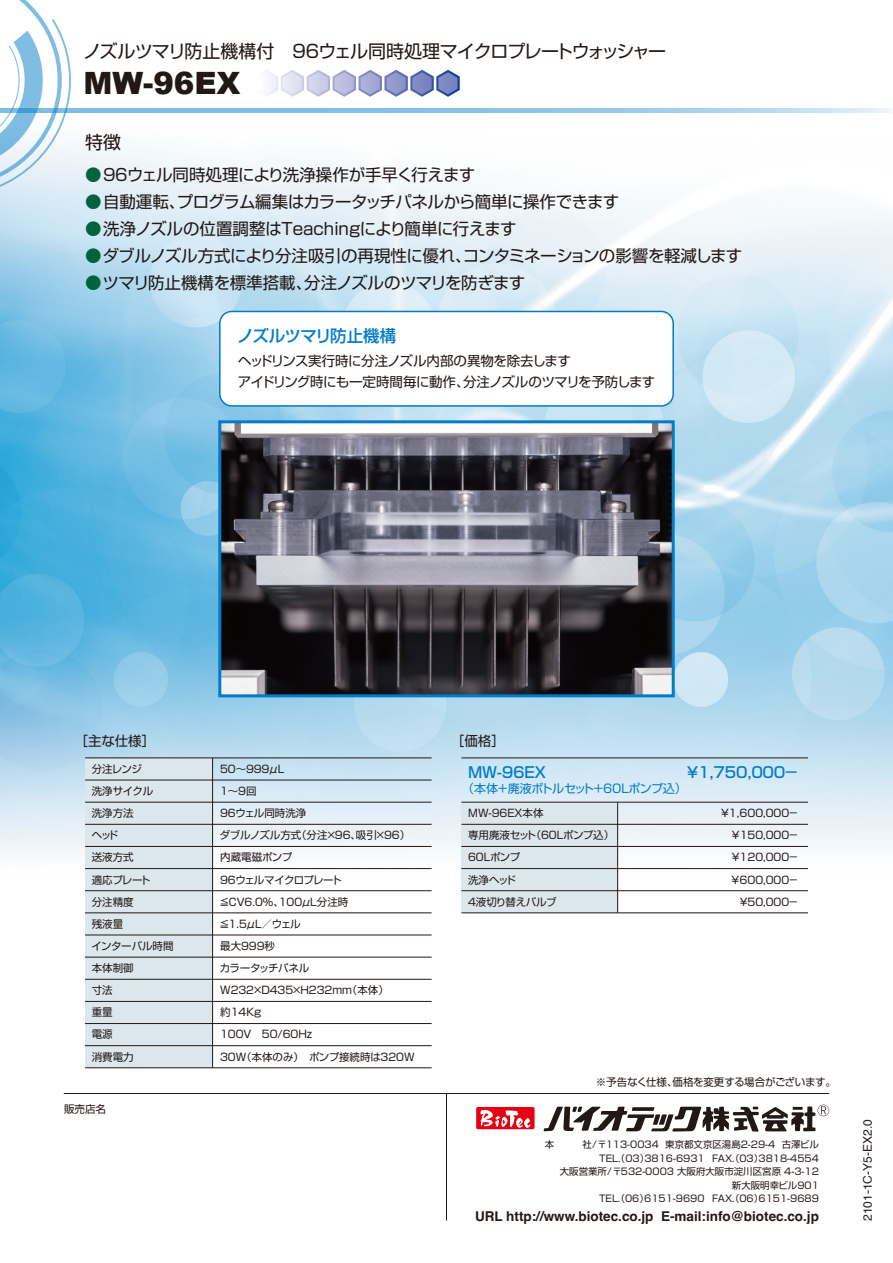
<style>
.page{position:relative;width:893px;height:1263px;background:#fff}
.page>*{position:absolute;margin:0;border:0;box-sizing:border-box;transform-origin:0 0}
.t1{font:900 30.75px "Arial";color:#221815}
.t2{font:18px "Shin Go Pro";letter-spacing:-.075em;color:#221815}
.t3{font:16.5px "Shin Go Pro";letter-spacing:-.03em;color:#221815}
.t4{font:16.5px "Shin Go Pro";letter-spacing:-.005em;color:#221815}
.t5{font:500 16.5px "Shin Go Pro";letter-spacing:-.04em;color:#007cc8}
.t6{font:500 15px "Shin Go Pro";letter-spacing:-.25em;color:#007cc8}
.t7{font:13.5px/21px "Shin Go Pro";letter-spacing:-.035em;color:#221815}
.t8{font:700 13.5px "Helvetica";color:#221815}
.t9{font:12px "Shin Go Pro";letter-spacing:-.065em;color:#007cc8}
.t10{font:12px "Helvetica";color:#221815}
.t11{font:10.5px/22px "Shin Go Pro";letter-spacing:-.13em;color:#221815}
.t12{font:10.5px/22px "Shin Go Pro";color:#221815}
.t13{font:10.5px/22px "Shin Go Pro";letter-spacing:-.07em;color:#221815}
.t14{font:10.5px/22px "Shin Go Pro";letter-spacing:-.26em;color:#221815;text-align:right}
.t15{font:10.5px "Shin Go Pro";letter-spacing:-.03em;color:#221815}
.t16{font:9.45px/13.5px "Shin Go Pro";color:#221815;text-align:right}
.s1{color:#00633d}
</style>
<div class="page">
<img style="left:0;top:108px;width:893px;height:848px">
<svg style="left:0;top:0;width:71px;height:196px"></svg>
<svg style="left:0;top:109px;width:892px;height:4px;background:#93c7e7"></svg>
<div style="left:85px;top:758px;width:128px;height:310px;background:#dce7ed"></div>
<hr style="left:212px;top:758px;width:1px;height:309px;background:#221815">
<hr style="left:85px;top:757px;width:347px;height:1px;background:#221815">
<hr style="left:85px;top:780px;width:347px;height:1px;background:#221815">
<hr style="left:85px;top:802px;width:347px;height:1px;background:#221815">
<hr style="left:85px;top:824px;width:347px;height:1px;background:#221815">
<hr style="left:85px;top:846px;width:347px;height:1px;background:#221815">
<hr style="left:85px;top:868px;width:347px;height:1px;background:#221815">
<hr style="left:85px;top:890px;width:347px;height:1px;background:#221815">
<hr style="left:85px;top:912px;width:347px;height:1px;background:#221815">
<hr style="left:85px;top:935px;width:347px;height:1px;background:#221815">
<hr style="left:85px;top:957px;width:347px;height:1px;background:#221815">
<hr style="left:85px;top:979px;width:347px;height:1px;background:#221815">
<hr style="left:85px;top:1001px;width:347px;height:1px;background:#221815">
<hr style="left:85px;top:1023px;width:347px;height:1px;background:#221815">
<hr style="left:85px;top:1045px;width:347px;height:1px;background:#221815">
<hr style="left:85px;top:1067px;width:347px;height:1px;background:#221815">
<div style="left:461px;top:802px;width:157px;height:111px;background:#dce7ed"></div>
<hr style="left:617px;top:802px;width:1px;height:111px;background:#221815">
<hr style="left:461px;top:757px;width:347px;height:1px;background:#221815">
<hr style="left:461px;top:802px;width:347px;height:1px;background:#221815">
<hr style="left:461px;top:824px;width:347px;height:1px;background:#221815">
<hr style="left:461px;top:846px;width:347px;height:1px;background:#221815">
<hr style="left:461px;top:868px;width:347px;height:1px;background:#221815">
<hr style="left:461px;top:890px;width:347px;height:1px;background:#221815">
<hr style="left:461px;top:912px;width:347px;height:1px;background:#221815">
<div style="left:220px;top:311px;width:453px;height:95px;background:#fff;border-radius:12px"></div>
<div style="left:219px;top:311px;width:455px;height:96px;border:2px solid #007cc8;border-radius:12px"></div>
<svg style="left:543px;top:1104px;width:286px;height:28px"></svg>
<div style="left:476px;top:1107px;width:59px;height:22px;background:#e60012;border-radius:2px"></div>
<svg style="left:480px;top:1110px;width:51px;height:18px"></svg>
<hr style="left:64px;top:1093px;width:765px;height:1px;background:#221815">
<hr style="left:446px;top:1093px;width:1px;height:127px;background:#221815">
<svg style="left:265px;top:70px;width:195px;height:27px"></svg>
<img style="left:222px;top:424px;width:449px;height:269px">
<div style="left:218px;top:420px;width:457px;height:277px;border:3px solid #007cc8"></div>
<h2 class="t2" style="left:83px;top:36px;width:585px">ノズルツマリ防止機構付　９６ウェル同時処理マイクロプレートウォッシャー</h2>
<h1 class="t1" style="left:83px;top:61px;width:159px">MW-96EX</h1>
<h2 class="t2" style="left:85px;top:127px;width:37px">特徴</h2>
<h3 class="t3" style="left:85px;top:161px;width:392px"><span class="s1">●</span>９６ウェル同時処理により洗浄操作が手早く行えます</h3>
<h3 class="t3" style="left:85px;top:188px;width:536px"><span class="s1">●</span>自動運転、プログラム編集はカラータッチパネルから簡単に操作できます</h3>
<h3 class="t4" style="left:85px;top:215px;width:433px"><span class="s1">●</span>洗浄ノズルの位置調整はTeachingにより簡単に行えます</h3>
<h3 class="t3" style="left:85px;top:242px;width:659px"><span class="s1">●</span>ダブルノズル方式により分注吸引の再現性に優れ、コンタミネーションの影響を軽減します</h3>
<h3 class="t3" style="left:85px;top:269px;width:442px"><span class="s1">●</span>ツマリ防止機構を標準搭載、分注ノズルのツマリを防ぎます</h3>
<h3 class="t5" style="left:237px;top:322px;width:160px">ノズルツマリ防止機構</h3>
<p class="t7" style="left:238px;top:348px;width:419px">ヘッドリンス実行時に分注ノズル内部の異物を除去します<br>アイドリング時にも一定時間毎に動作、分注ノズルのツマリを予防します</p>
<p class="t7" style="left:75px;top:728px;width:82px">［主な仕様］</p>
<p class="t12" style="left:91px;top:757px;width:84px">分注レンジ<br>洗浄サイクル<br>洗浄方法<br>ヘッド<br>送液方式<br>適応プレート<br>分注精度<br>残液量<br>インターバル時間本体制御<br>寸法<br>重量<br>電源<br>消費電力</p>
<p class="t11" style="left:219px;top:757px;width:197px">５０～９９9μL<br>１～９回<br>９６ウェル同時洗浄<br>ダブルノズル方式（分注×９６、吸引×９６）内蔵電磁ポンプ<br>９６ウェルマイクロプレート<br>≦ＣＶ６．０％、１００μＬ分注時<br>≦１．５μＬ／ウェル<br>最大９９９秒<br>カラータッチパネル<br>Ｗ２３２×Ｄ４３５×Ｈ２３２ｍｍ（本体）<br>約１４Ｋｇ<br>１００Ｖ　５０/６０Ｈｚ<br>３０Ｗ（本体のみ）　ポンプ接続時は３２０W</p>
<p class="t13" style="left:64px;top:1096px;width:43px">販売店名</p>
<p class="t7" style="left:451px;top:728px;width:55px">［価格］</p>
<h3 class="t6" style="left:468px;top:760px;width:82px">ＭＷ-９６ＥＸ</h3>
<p class="t9" style="left:462px;top:779px;width:226px">（本体＋廃液ボトルセット＋６０Ｌポンプ込）</p>
<h3 class="t6" style="left:685px;top:760px;width:115px">￥１，750，０００－</h3>
<p class="t13" style="left:467px;top:801px;width:149px">ＭＷ-９６ＥＸ本体<br>専用廃液セット（６０Ｌポンプ込）<br>６０Ｌポンプ<br>洗浄ヘッド<br>４液切り替えバルブ</p>
<p class="t14" style="left:720px;top:801px;width:80px">￥１，60０，０００－￥１５０，０００－￥１2０，０００－￥60０，０００－￥５０，０００－</p>
<p class="t15" style="left:596px;top:1073px;width:242px">※予告なく仕様、価格を変更する場合がございます。</p>
<p class="t16" style="left:545px;top:1137px;width:276px">本　　　社/〒113-0034 東京都文京区湯島2-29-4 古澤ビル<br>TEL.（03）3816-6931 FAX.（03）3818-4554<br>大阪営業所/〒532-0003 大阪府大阪市淀川区宮原 4-3-12</p>
<p class="t16" style="left:599px;top:1191px;width:221px">TEL.（06）6151-9690 FAX.（06）6151-9689</p>
<p class="t8" style="left:475px;top:1207px;width:345px">URL http://www.biotec.co.jp E-mail:info@biotec.co.jp</p>
<p class="t10" style="left:858px;top:1221px;width:103px;rotate:-90deg">2101-1C-Y5-EX2.0</p>
</div>
